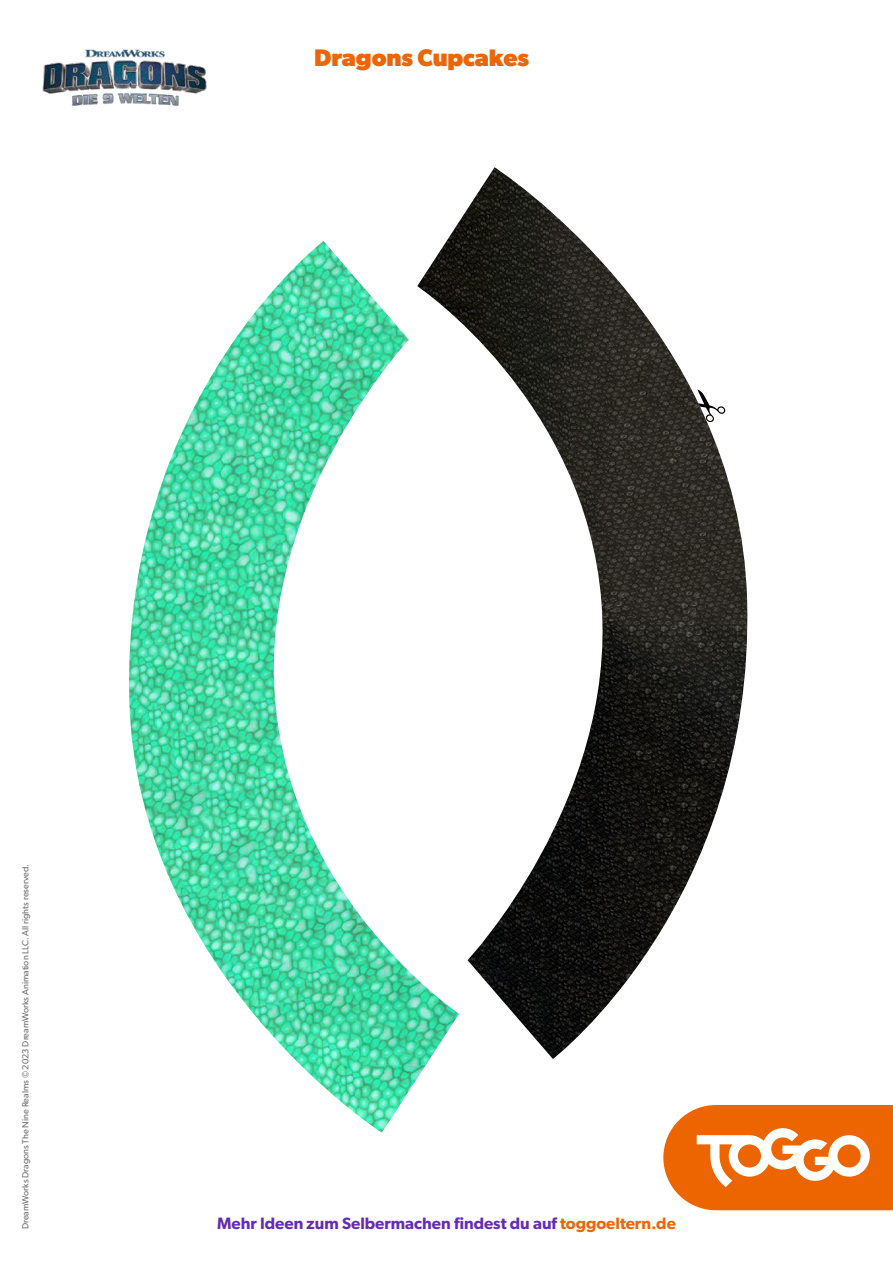
<style>
.page{position:relative;width:893px;height:1263px;background:#fff}
.page>*{position:absolute;margin:0;border:0;box-sizing:border-box;transform-origin:0 0}
.t1{font:700 24px "Gibson";letter-spacing:-.005em;color:#ec6608}
.t2{font:600 16.5px "Gibson";color:#652cb3}
.t3{font:9px "Gibson";color:#706f6f}
.s1{color:#ec6608}
</style>
<div class="page">
<img style="left:42px;top:49px;width:165px;height:57px">
<img style="left:446px;top:167px;width:302px;height:892px">
<img style="left:129px;top:241px;width:330px;height:892px">
<svg style="left:697px;top:389px;width:28px;height:33px"></svg>
<svg style="left:663px;top:1105px;width:230px;height:105px"></svg>
<h1 class="t1" style="left:314px;top:43px;width:216px">Dragons Cupcakes</h1>
<p class="t3" style="left:20px;top:1229px;width:367px;rotate:-90deg">DreamWorks Dragons The Nine Realms © 2023 DreamWorks Animation LLC. All rights reserved.</p>
<h2 class="t2" style="left:217px;top:1213px;width:460px">Mehr Ideen zum Selbermachen findest du auf <span class="s1">toggoeltern.de</span></h2>
</div>
